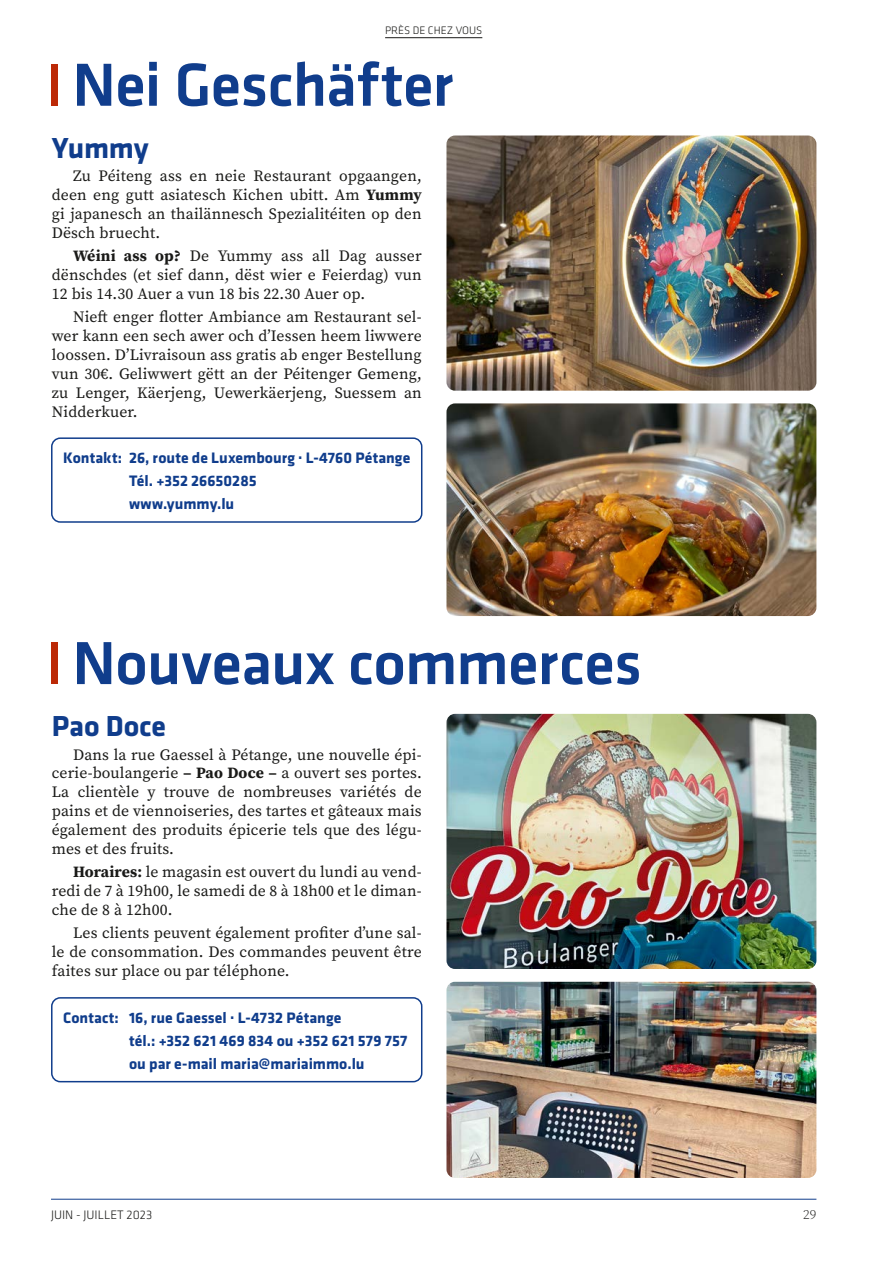
<style>
.page{position:relative;width:893px;height:1263px;background:#fff}
.page>*{position:absolute;margin:0;border:0;box-sizing:border-box;transform-origin:0 0}
.t1{font:500 63px "Klavika";letter-spacing:-.01em;color:#103d8c}
.t2{font:700 30px "Klavika";letter-spacing:-.005em;color:#103d8c}
.t3{font:15.75px/18.9px "Source Serif Pro";letter-spacing:.01em;color:#1a1a18;text-align:justify}
.t4{font:700 15.75px/23.1px "Klavika";letter-spacing:.005em;color:#103d8c}
.t5{font:300 13.5px "Source Serif Pro";color:#1a1a18}
.t6{font:300 12.75px "Klavika";color:#1a1a18}
.t7{font:300 11.25px "Klavika";color:#1a1a18}
.s1{font-weight:700}
</style>
<div class="page">
<hr style="left:51px;top:1199px;width:765px;height:1px;background:#103d8c">
<hr style="left:385px;top:37px;width:97px;height:1px;background:#1a1a18">
<div style="left:51px;top:64px;width:6px;height:42px;background:#bc2906"></div>
<div style="left:51px;top:437px;width:371px;height:86px;border:2px solid #103d8c;border-radius:9px"></div>
<div style="left:51px;top:997px;width:371px;height:85px;border:2px solid #103d8c;border-radius:9px"></div>
<div style="left:51px;top:642px;width:6px;height:42px;background:#bc2906"></div>
<img style="left:446px;top:136px;width:370px;height:255px">
<img style="left:446px;top:714px;width:370px;height:255px">
<img style="left:446px;top:403px;width:370px;height:213px">
<img style="left:446px;top:982px;width:370px;height:196px">
<p class="t7" style="left:385px;top:24px;width:99px">PRÈS DE CHEZ VOUS</p>
<h1 class="t1" style="left:72px;top:51px;width:383px">Nei Geschäfter</h1>
<h2 class="t2" style="left:52px;top:132px;width:98px">Yummy</h2>
<p class="t3" style="left:52px;top:166px;width:371px;text-indent:21px">Zu Péiteng ass en neie Restaurant opgaangen, deen eng gutt asiatesch Kichen ubitt. Am <span class="s1">Yummy </span>gi japanesch an thailännesch Spezialitéiten op den Dësch bruecht.</p>
<p class="t3" style="left:52px;top:246px;width:371px;text-indent:21px"><span class="s1">Wéini ass op?</span> De Yummy ass all Dag ausser dënschdes (et sief dann, dëst wier e Feierdag) vun 12 bis 14.30 Auer a vun 18 bis 22.30 Auer op.</p>
<p class="t3" style="left:52px;top:307px;width:371px;text-indent:21px">Nieft enger flotter Ambiance am Restaurant sel&shy;wer kann een sech awer och dʼIessen heem liwwere loossen. DʼLivraisoun ass gratis ab enger Bestellung vun 30€. Geliwwert gëtt an der Péitenger Gemeng, zu Lenger, Käerjeng, Uewerkäerjeng, Suessem an Nidderkuer.</p>
<p class="t4" style="left:129px;top:446px;width:283px;text-indent:-66px">Kontakt: 26, route de Luxembourg · L-4760 Pétange<br>Tél. +352 26650285<br>www.yummy.lu</p>
<h1 class="t1" style="left:72px;top:629px;width:571px">Nouveaux commerces</h1>
<h2 class="t2" style="left:52px;top:710px;width:116px">Pao Doce</h2>
<p class="t3" style="left:52px;top:745px;width:371px;text-indent:21px">Dans la rue Gaessel à Pétange, une nouvelle épi&shy;cerie-boulangerie <span class="s1">– Pao Doce –</span> a ouvert ses portes.<br>La clientèle y trouve de nombreuses variétés de pains et de viennoiseries, des tartes et gâteaux mais également des produits épicerie tels que des légu&shy;mes et des fruits.</p>
<p class="t3" style="left:52px;top:862px;width:371px;text-indent:21px"><span class="s1">Horaires:</span> le magasin est ouvert du lundi au vend&shy;redi de 7 à 19h00, le samedi de 8 à 18h00 et le diman&shy;che de 8 à 12h00.</p>
<p class="t3" style="left:52px;top:923px;width:371px;text-indent:21px">Les clients peuvent également profiter dʼune sal&shy;le de consommation. Des commandes peuvent être faites sur place ou par téléphone.</p>
<p class="t4" style="left:129px;top:1006px;width:280px;text-indent:-66px">Contact: 16, rue Gaessel · L-4732 Pétange<br>tél.: +352 621 469 834 ou +352 621 579 757 ou par e-mail maria@mariaimmo.lu</p>
<p class="t6" style="left:51px;top:1208px;width:103px">JUIN - JUILLET 2023</p>
<p class="t5" style="left:803px;top:1206px;width:15px">29</p>
</div>
